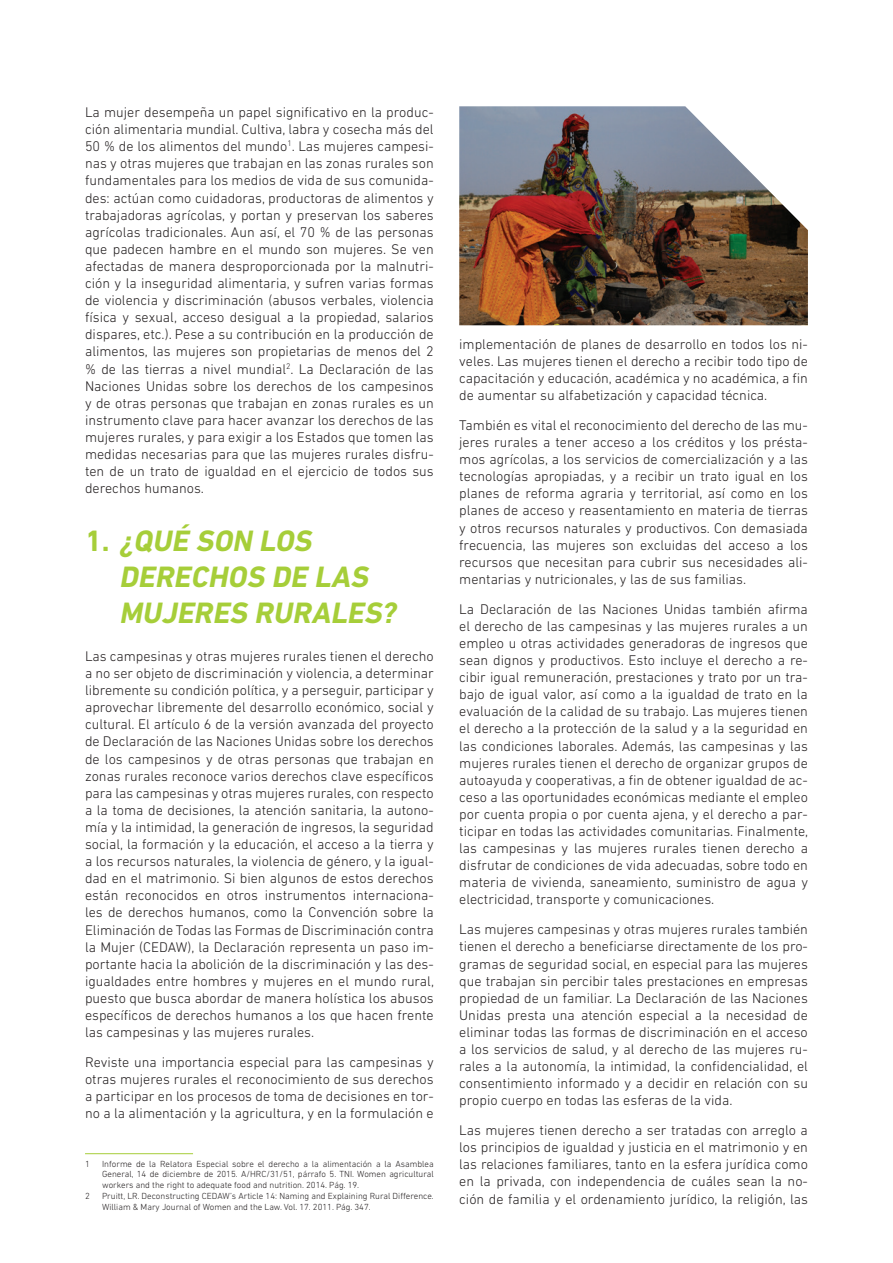
<style>
.page{position:relative;width:893px;height:1263px;background:#fff}
.page>*{position:absolute;margin:0;border:0;box-sizing:border-box;transform-origin:0 0}
.t1{font:italic 700 30px/36px "DIN Next LT Pro";color:#a6ce39}
.t2{font:300 14.25px/17.1px "DIN Next LT Pro";color:#231f20;text-align:justify}
.t3{font:300 9px/10.8px "DIN Next LT Pro";color:#231f20;text-align:justify}
.s1{font-style:normal}
</style>
<div class="page">
<hr style="left:85px;top:1153px;width:108px;height:1px;background:#a6ce39">
<img style="left:459px;top:106px;width:349px;height:219px">
<p class="t2" style="left:85px;top:103px;width:350px">La mujer desempeña un papel significativo en la produc&shy;ción alimentaria mundial. Cultiva, labra y cosecha más del 50 % de los alimentos del mundo<sup>1</sup>. Las mujeres campesi&shy;nas y otras mujeres que trabajan en las zonas rurales son fundamentales para los medios de vida de sus comunida&shy;des: actúan como cuidadoras, productoras de alimentos y trabajadoras agrícolas, y portan y preservan los saberes agrícolas tradicionales. Aun así, el 70 % de las personas que padecen hambre en el mundo son mujeres. Se ven afectadas de manera desproporcionada por la malnutri&shy;ción y la inseguridad alimentaria, y sufren varias formas de violencia y discriminación (abusos verbales, violencia física y sexual, acceso desigual a la propiedad, salarios dispares, etc.). Pese a su contribución en la producción de alimentos, las mujeres son propietarias de menos del 2 % de las tierras a nivel mundial<sup>2</sup>. La Declaración de las Naciones Unidas sobre los derechos de los campesinos y de otras personas que trabajan en zonas rurales es un instrumento clave para hacer avanzar los derechos de las mujeres rurales, y para exigir a los Estados que tomen las medidas necesarias para que las mujeres rurales disfru&shy;ten de un trato de igualdad en el ejercicio de todos sus derechos humanos.</p>
<h1 class="t1" style="left:119px;top:522px;width:284px;text-indent:-34px"><span class="s1">1 .</span> ¿QUÉ SON LOS<br>DERECHOS DE LAS<br>MUJERES RURALES?</h1>
<p class="t2" style="left:85px;top:647px;width:350px">Las campesinas y otras mujeres rurales tienen el derecho a no ser objeto de discriminación y violencia, a determinar libremente su condición política, y a perseguir, participar y aprovechar libremente del desarrollo económico, social y cultural. El artículo 6 de la versión avanzada del proyecto de Declaración de las Naciones Unidas sobre los derechos de los campesinos y de otras personas que trabajan en zonas rurales reconoce varios derechos clave específicos para las campesinas y otras mujeres rurales, con respecto a la toma de decisiones, la atención sanitaria, la autono&shy;mía y la intimidad, la generación de ingresos, la seguridad social, la formación y la educación, el acceso a la tierra y a los recursos naturales, la violencia de género, y la igual&shy;dad en el matrimonio. Si bien algunos de estos derechos están reconocidos en otros instrumentos internaciona&shy;les de derechos humanos, como la Convención sobre la Eliminación de Todas las Formas de Discriminación contra la Mujer (CEDAW), la Declaración representa un paso im&shy;portante hacia la abolición de la discriminación y las des&shy;igualdades entre hombres y mujeres en el mundo rural, puesto que busca abordar de manera holística los abusos específicos de derechos humanos a los que hacen frente las campesinas y las mujeres rurales.</p>
<p class="t2" style="left:85px;top:1053px;width:350px">Reviste una importancia especial para las campesinas y otras mujeres rurales el reconocimiento de sus derechos a participar en los procesos de toma de decisiones en tor&shy;no a la alimentación y la agricultura, y en la formulación e</p>
<p class="t3" style="left:85px;top:1158px;width:6px">1</p>
<p class="t3" style="left:102px;top:1158px;width:333px">Informe de la Relatora Especial sobre el derecho a la alimentación a la Asamblea General, 14 de diciembre de 2015. A/HRC/31/51, párrafo 5. TNI. Women agricultural workers and the right to adequate food and nutrition. 2014. Pág. 19.</p>
<p class="t3" style="left:85px;top:1190px;width:6px">2</p>
<p class="t3" style="left:102px;top:1190px;width:333px">Pruitt, LR. Deconstructing CEDAW’s Article 14: Naming and Explaining Rural Difference.<br>William &amp; Mary Journal of Women and the Law. Vol. 17. 2011. Pág. 347.</p>
<p class="t2" style="left:459px;top:335px;width:350px">implementación de planes de desarrollo en todos los ni&shy;veles. Las mujeres tienen el derecho a recibir todo tipo de capacitación y educación, académica y no académica, a fin de aumentar su alfabetización y capacidad técnica.</p>
<p class="t2" style="left:459px;top:416px;width:350px">También es vital el reconocimiento del derecho de las mu&shy;jeres rurales a tener acceso a los créditos y los présta&shy;mos agrícolas, a los servicios de comercialización y a las tecnologías apropiadas, y a recibir un trato igual en los planes de reforma agraria y territorial, así como en los planes de acceso y reasentamiento en materia de tierras y otros recursos naturales y productivos. Con demasiada frecuencia, las mujeres son excluidas del acceso a los recursos que necesitan para cubrir sus necesidades ali&shy;mentarias y nutricionales, y las de sus familias.</p>
<p class="t2" style="left:459px;top:600px;width:351px">La Declaración de las Naciones Unidas también afirma el derecho de las campesinas y las mujeres rurales a un empleo u otras actividades generadoras de ingresos que sean dignos y productivos. Esto incluye el derecho a re&shy;cibir igual remuneración, prestaciones y trato por un tra&shy;bajo de igual valor, así como a la igualdad de trato en la evaluación de la calidad de su trabajo. Las mujeres tienen el derecho a la protección de la salud y a la seguridad en las condiciones laborales. Además, las campesinas y las mujeres rurales tienen el derecho de organizar grupos de autoayuda y cooperativas, a fin de obtener igualdad de ac&shy;ceso a las oportunidades económicas mediante el empleo por cuenta propia o por cuenta ajena, y el derecho a par&shy;ticipar en todas las actividades comunitarias. Finalmente, las campesinas y las mujeres rurales tienen derecho a disfrutar de condiciones de vida adecuadas, sobre todo en materia de vivienda, saneamiento, suministro de agua y electricidad, transporte y comunicaciones.</p>
<p class="t2" style="left:459px;top:921px;width:350px">Las mujeres campesinas y otras mujeres rurales también tienen el derecho a beneficiarse directamente de los pro&shy;gramas de seguridad social, en especial para las mujeres que trabajan sin percibir tales prestaciones en empresas propiedad de un familiar. La Declaración de las Naciones Unidas presta una atención especial a la necesidad de eliminar todas las formas de discriminación en el acceso a los servicios de salud, y al derecho de las mujeres ru&shy;rales a la autonomía, la intimidad, la confidencialidad, el consentimiento informado y a decidir en relación con su propio cuerpo en todas las esferas de la vida.</p>
<p class="t2" style="left:459px;top:1121px;width:350px">Las mujeres tienen derecho a ser tratadas con arreglo a los principios de igualdad y justicia en el matrimonio y en las relaciones familiares, tanto en la esfera jurídica como en la privada, con independencia de cuáles sean la no&shy;ción de familia y el ordenamiento jurídico, la religión, las</p>
</div>
